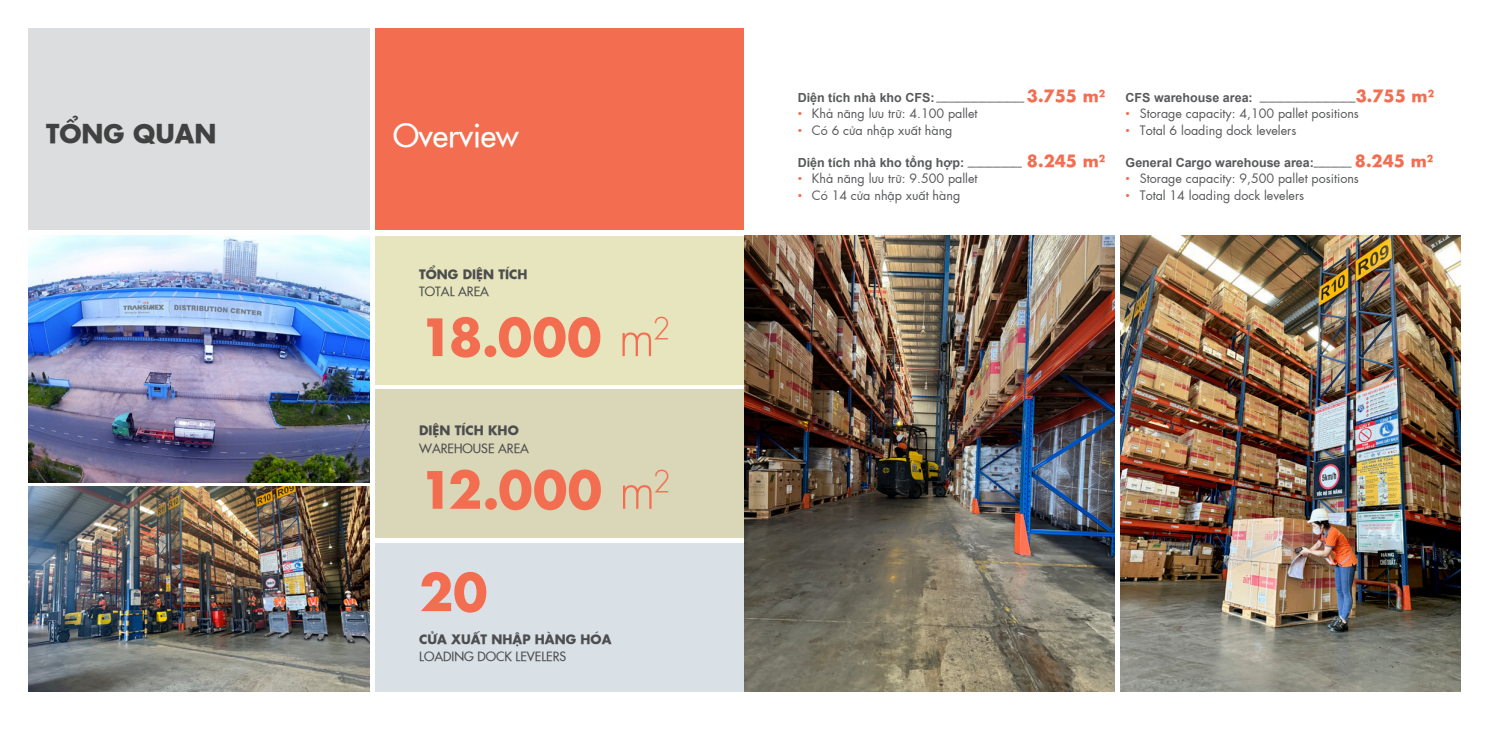
<style>
.page{position:relative;width:1489px;height:745px;background:#fff}
.page>*{position:absolute;margin:0;border:0;box-sizing:border-box;transform-origin:0 0}
.t1{font:700 50px "SFU Futura";letter-spacing:.01em;color:#f36e50}
.t2{font:31.25px "SFU Futura";color:#fff}
.t3{font:700 25px "SFU Futura";color:#414142}
.t4{font:12.5px "SFU Futura";color:#58595b}
.t5{font:700 12.5px "Arial";color:#58595b}
.t6{font:700 12.5px "SFU Futura";color:#4d4d4f}
.t7{font:12.5px "SFU Futura";color:#4d4d4f}
.t8{font:700 7.5px "Arial";color:#58595b}
.s1{font-weight:300}
.s2{font-size:12.5px}
.s3{font-family:"SFU Futura";font-size:16.25px;color:#f36e50}
.s4{font-family:"Arial";color:#f36e50}
.s5{font-size:7.5px}
</style>
<div class="page">
<img style="left:744px;top:236px;width:370px;height:455px">
<div style="left:375px;top:236px;width:369px;height:148px;background:#e6e5be"></div>
<div style="left:375px;top:389px;width:369px;height:149px;background:#dad7b8"></div>
<div style="left:375px;top:542px;width:369px;height:149px;background:#d9e1e6"></div>
<img style="left:28px;top:236px;width:341px;height:246px">
<img style="left:1120px;top:236px;width:340px;height:455px">
<img style="left:28px;top:486px;width:341px;height:205px">
<div style="left:375px;top:28px;width:369px;height:201px;background:#f36e50"></div>
<div style="left:28px;top:28px;width:341px;height:201px;background:#dcddde"></div>
<h3 class="t3" style="left:46px;top:112px;width:172px">TỔNG QUAN</h3>
<h2 class="t2" style="left:393px;top:110px;width:127px">Overview</h2>
<p class="t6" style="left:419px;top:263px;width:110px">TỔNG DIỆN TÍCH</p>
<p class="t7" style="left:419px;top:281px;width:71px">TOTAL AREA</p>
<h1 class="t1" style="left:419px;top:294px;width:253px">18.000 <span class="s1">m</span><sup>2</sup></h1>
<p class="t6" style="left:419px;top:419px;width:101px">DIỆN TÍCH KHO</p>
<p class="t7" style="left:419px;top:438px;width:111px">WAREHOUSE AREA</p>
<h1 class="t1" style="left:419px;top:446px;width:253px">12.000 <span class="s1">m</span><sup>2</sup></h1>
<h1 class="t1" style="left:419px;top:548px;width:70px">20</h1>
<p class="t6" style="left:419px;top:627px;width:194px">CỬA XUẤT NHẬP HÀNG HÓA</p>
<p class="t7" style="left:419px;top:646px;width:149px">LOADING DOCK LEVELERS</p>
<p class="t8" style="left:797px;top:93px;width:309px"><span class="s2">Diện tích nhà kho CFS:</span> _____________________ <span class="s3">3.755 m</span><sup>2</sup></p>
<p class="t4" style="left:797px;top:104px;width:181px"><span class="s4">•</span> Khả năng lưu trữ: 4.100 pallet</p>
<p class="t4" style="left:797px;top:120px;width:156px"><span class="s4">•</span> Có 6 cửa nhập xuất hàng</p>
<p class="t5" style="left:797px;top:154px;width:309px">Diện tích nhà kho tổng hợp: <span class="s5">_____________</span> <span class="s3">8.245 m</span><sup>2</sup></p>
<p class="t4" style="left:797px;top:169px;width:181px"><span class="s4">•</span> Khả năng lưu trữ: 9.500 pallet</p>
<p class="t4" style="left:797px;top:185px;width:164px"><span class="s4">•</span> Có 14 cửa nhập xuất hàng</p>
<p class="t8" style="left:1125px;top:93px;width:310px"><span class="s2">CFS warehouse area:</span> _______________________<span class="s3">3.755 m</span><sup>2</sup></p>
<p class="t4" style="left:1125px;top:104px;width:235px"><span class="s4">•</span> Storage capacity: 4,100 pallet positions</p>
<p class="t4" style="left:1125px;top:120px;width:172px"><span class="s4">•</span> Total 6 loading dock levelers</p>
<p class="t5" style="left:1125px;top:154px;width:309px">General Cargo warehouse area:<span class="s5">_________</span> <span class="s3">8.245 m</span><sup>2</sup></p>
<p class="t4" style="left:1125px;top:169px;width:235px"><span class="s4">•</span> Storage capacity: 9,500 pallet positions</p>
<p class="t4" style="left:1125px;top:185px;width:180px"><span class="s4">•</span> Total 14 loading dock levelers</p>
</div>
